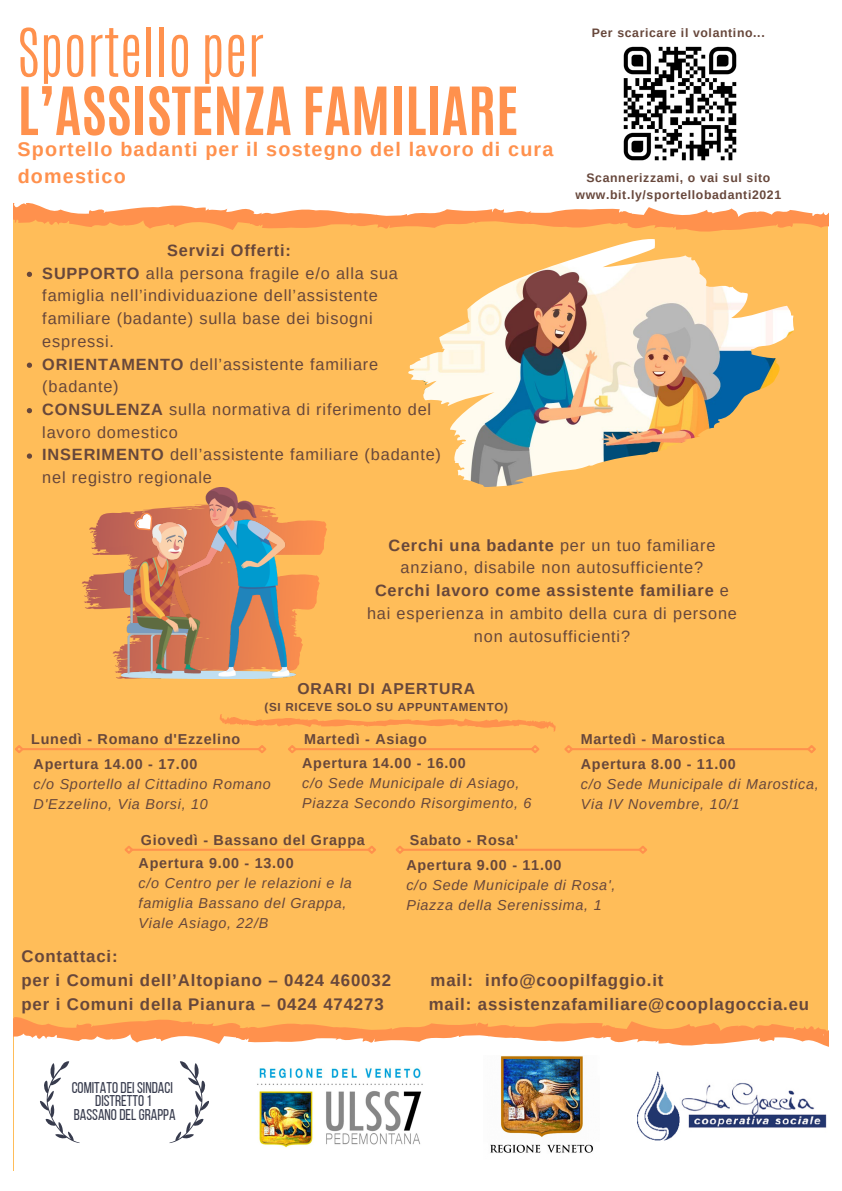
<style>
.page{position:relative;width:842px;height:1191px;background:#fff}
.page>*{position:absolute;margin:0;border:0;box-sizing:border-box;transform-origin:0 0}
.t1{font:700 56.4px/58.4px "Antonio";color:#ff914d}
.t2{font:700 19.7px/27.5px "Arimo";letter-spacing:.06em;color:#ff914d}
.t3{font:700 16.8px/24.1px "Arimo";letter-spacing:.05em;color:#67473b}
.t4{font:16.3px/22.7px "Arimo";letter-spacing:.05em;color:#67473b}
.t5{font:700 16.3px "Arimo";letter-spacing:.05em;color:#67473b}
.t6{font:700 15.8px "Arimo";letter-spacing:.06em;color:#67473b}
.t7{font:15.6px/13.8px "Bebas Neue";color:#373b4d;text-align:center}
.t8{font:italic 14.4px/20px "Arimo";letter-spacing:.05em;color:#67473b}
.t9{font:700 14.4px "Arimo";letter-spacing:.05em;color:#67473b}
.t10{font:700 12.3px/17.1px "Arimo";letter-spacing:.05em;color:#67473b;text-align:center}
.t11{font:700 11.6px "Arimo";letter-spacing:.06em;color:#67473b}
.s1{font-weight:300}
.s2{font-weight:700}
</style>
<div class="page">
<div style="left:14px;top:20px;width:814px;height:1150px;background:#ffbd59"></div>
<div style="left:14px;top:20px;width:814px;height:199px;background:#fff"></div>
<div style="left:14px;top:1033px;width:814px;height:137px;background:#fff"></div>
<img style="left:261px;top:1143px;width:160px;height:5px">
<svg style="left:14px;top:203px;width:814px;height:40px"></svg>
<img style="left:490px;top:1144px;width:103px;height:9px">
<img style="left:408px;top:251px;width:386px;height:236px">
<svg style="left:219px;top:714px;width:337px;height:18px"></svg>
<hr style="left:22px;top:748px;width:237px;height:2px;background:#ff914d">
<svg style="left:258px;top:745px;width:9px;height:8px"></svg>
<svg style="left:15px;top:745px;width:8px;height:8px"></svg>
<hr style="left:295px;top:748px;width:237px;height:2px;background:#ff914d">
<svg style="left:531px;top:745px;width:9px;height:8px"></svg>
<svg style="left:288px;top:745px;width:8px;height:8px"></svg>
<hr style="left:132px;top:848px;width:237px;height:3px;background:#ff914d">
<svg style="left:365px;top:846px;width:11px;height:8px"></svg>
<svg style="left:124px;top:846px;width:11px;height:8px"></svg>
<hr style="left:571px;top:748px;width:238px;height:2px;background:#ff914d">
<svg style="left:807px;top:745px;width:9px;height:8px"></svg>
<svg style="left:564px;top:745px;width:9px;height:8px"></svg>
<hr style="left:403px;top:848px;width:237px;height:3px;background:#ff914d">
<svg style="left:636px;top:846px;width:11px;height:8px"></svg>
<svg style="left:395px;top:846px;width:11px;height:8px"></svg>
<img style="left:121px;top:487px;width:174px;height:192px">
<svg style="left:89px;top:504px;width:121px;height:68px"></svg>
<svg style="left:14px;top:1017px;width:814px;height:126px"></svg>
<img style="left:623px;top:46px;width:114px;height:115px">
<svg style="left:27px;top:272px;width:5px;height:5px"></svg>
<svg style="left:27px;top:362px;width:5px;height:6px"></svg>
<svg style="left:27px;top:408px;width:5px;height:5px"></svg>
<svg style="left:27px;top:453px;width:5px;height:6px"></svg>
<p class="t1" style="left:18px;top:24px;width:502px"><span class="s1">Sportello per<br></span>L’ASSISTENZA FAMILIARE</p>
<p class="t2" style="left:18px;top:136px;width:537px">Sportello badanti per il sostegno del lavoro di cura domestico</p>
<p class="t5" style="left:167px;top:239px;width:125px">Servizi Offerti:</p>
<p class="t4" style="left:42px;top:262px;width:400px"><span class="s2">SUPPORTO</span> alla persona fragile e/o alla sua famiglia nell’individuazione dell’assistente familiare (badante) sulla base dei bisogni espressi.<br><span class="s2">ORIENTAMENTO</span> dell’assistente familiare (badante)<br><span class="s2">CONSULENZA</span> sulla normativa di riferimento del lavoro domestico<br><span class="s2">INSERIMENTO</span> dell’assistente familiare (badante) nel registro regionale</p>
<p class="t10" style="left:592px;top:24px;width:174px">Per scaricare il volantino...</p>
<p class="t10" style="left:576px;top:169px;width:207px">Scannerizzami, o vai sul sito www.bit.ly/sportellobadanti2021</p>
<p class="t4" style="left:367px;top:534px;width:371px;text-align:center"><span class="s2">Cerchi una badante</span> per un tuo familiare anziano, disabile non autosufficiente?<br><span class="s2">Cerchi lavoro come assistente familiare</span> e hai esperienza in ambito della cura di persone non autosufficienti?</p>
<p class="t6" style="left:297px;top:677px;width:179px">ORARI DI APERTURA</p>
<p class="t11" style="left:264px;top:699px;width:245px">(SI RICEVE SOLO SU APPUNTAMENTO)</p>
<p class="t9" style="left:31px;top:729px;width:211px">Lunedì - Romano d'Ezzelino</p>
<p class="t9" style="left:304px;top:729px;width:124px">Martedì - Asiago</p>
<p class="t9" style="left:34px;top:754px;width:165px">Apertura 14.00 - 17.00</p>
<p class="t8" style="left:34px;top:774px;width:239px">c/o Sportello al Cittadino Romano<br>D'Ezzelino, Via Borsi, 10</p>
<p class="t9" style="left:302px;top:752px;width:165px">Apertura 14.00 - 16.00</p>
<p class="t8" style="left:302px;top:772px;width:231px">c/o Sede Municipale di Asiago,<br>Piazza Secondo Risorgimento, 6</p>
<p class="t9" style="left:141px;top:830px;width:225px">Giovedì - Bassano del Grappa</p>
<p class="t9" style="left:139px;top:853px;width:157px">Apertura 9.00 - 13.00</p>
<p class="t9" style="left:410px;top:830px;width:110px">Sabato - Rosa'</p>
<p class="t9" style="left:406px;top:855px;width:157px">Apertura 9.00 - 11.00</p>
<p class="t9" style="left:581px;top:729px;width:145px">Martedì - Marostica</p>
<p class="t9" style="left:581px;top:754px;width:156px">Apertura 8.00 - 11.00</p>
<p class="t8" style="left:581px;top:774px;width:239px">c/o Sede Municipale di Marostica,<br>Via IV Novembre, 10/1</p>
<p class="t8" style="left:139px;top:873px;width:215px">c/o Centro per le relazioni e la famiglia Bassano del Grappa,<br>Viale Asiago, 22/B</p>
<p class="t3" style="left:21px;top:944px;width:371px">Contattaci:<br>per i Comuni dell’Altopiano – 0424 460032</p>
<p class="t8" style="left:406px;top:874px;width:211px">c/o Sede Municipale di Rosa',<br>Piazza della Serenissima, 1</p>
<p class="t3" style="left:431px;top:968px;width:234px">mail: info@coopilfaggio.it</p>
<p class="t3" style="left:21px;top:992px;width:364px">per i Comuni della Pianura – 0424 474273</p>
<p class="t3" style="left:429px;top:992px;width:382px">mail: assistenzafamiliare@cooplagoccia.eu</p>
<p class="t7" style="left:72px;top:1080px;width:105px">COMITATODEI SINDACI<br>DISTRETTO 1<br>BASSANODELGRAPPA</p>
</div>
